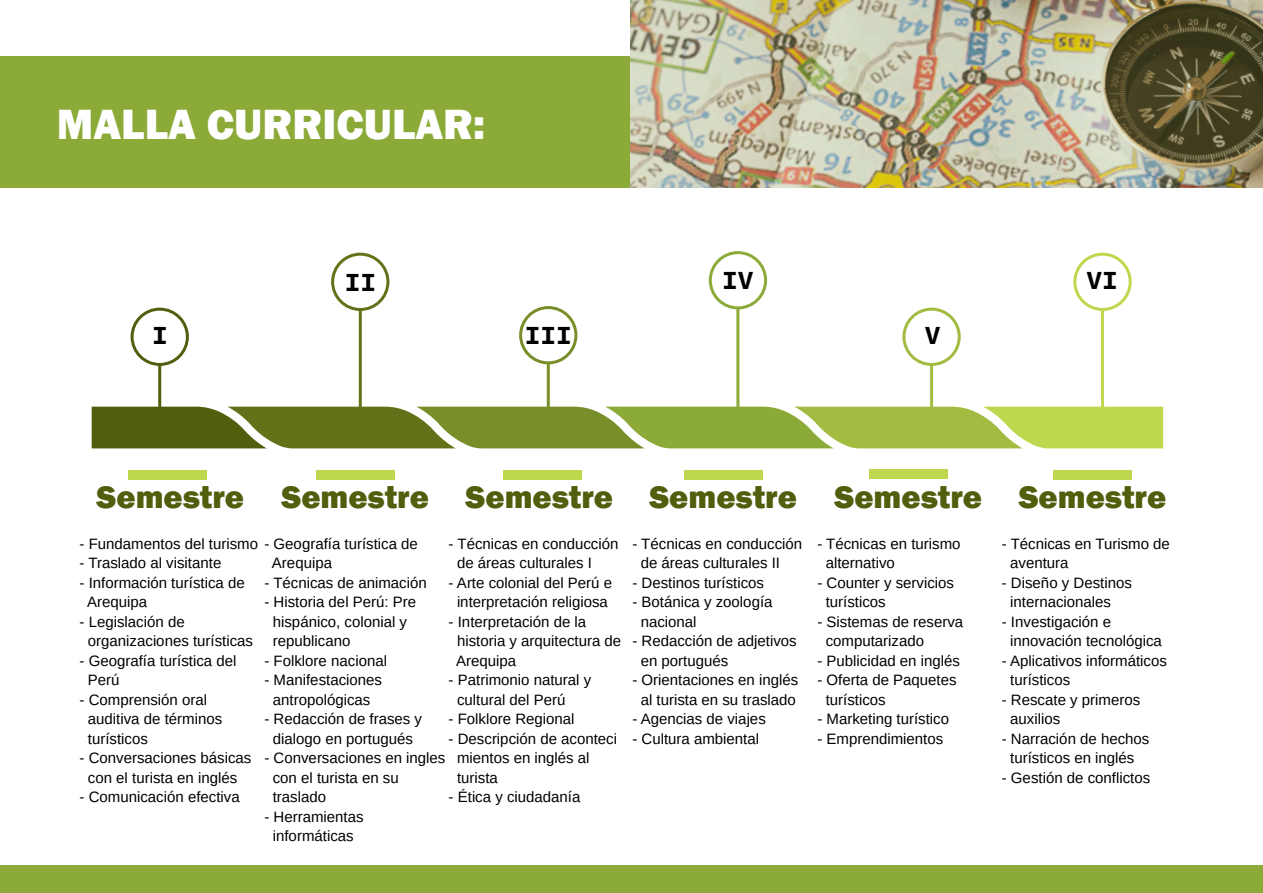
<style>
.page{position:relative;width:1263px;height:893px;background:#fff}
.page>*{position:absolute;margin:0;border:0;box-sizing:border-box;transform-origin:0 0}
.t1{font:800 43.5px "Franklin Gothic";color:#fff}
.t2{font:800 32.7px "Franklin Gothic";color:#525e0d}
.t3{font:26.25px "Source Code Variable";color:#000}
.t4{font:15px/19.5px "Arimo";color:#000}
</style>
<div class="page">
<div style="left:0;top:865px;width:626px;height:28px;background:#8baa37"></div>
<div style="left:626px;top:865px;width:637px;height:28px;background:#8baa37"></div>
<div style="left:0;top:57px;width:631px;height:131px;background:#8baa37"></div>
<svg style="left:92px;top:407px;width:1071px;height:41px;background:#8ba13c"></svg>
<hr style="left:158px;top:364px;width:3px;height:73px;background:#525e0d">
<div style="left:131px;top:308px;width:58px;height:58px;border:3px solid #525e0d;border-radius:50%"></div>
<hr style="left:359px;top:309px;width:3px;height:122px;background:#617219">
<div style="left:331px;top:253px;width:58px;height:58px;border:3px solid #617219;border-radius:50%"></div>
<hr style="left:547px;top:362px;width:3px;height:73px;background:#788e28">
<div style="left:519px;top:306px;width:58px;height:58px;border:3px solid #788e28;border-radius:50%"></div>
<hr style="left:736px;top:308px;width:3px;height:119px;background:#8baa37">
<div style="left:709px;top:251px;width:58px;height:58px;border:3px solid #8baa37;border-radius:50%"></div>
<hr style="left:930px;top:364px;width:3px;height:69px;background:#a1bc40">
<div style="left:902px;top:308px;width:59px;height:58px;border:3px solid #a1bc40;border-radius:50%"></div>
<hr style="left:1101px;top:309px;width:3px;height:119px;background:#bed84e">
<div style="left:1073px;top:253px;width:59px;height:58px;border:3px solid #bed84e;border-radius:50%"></div>
<div style="left:128px;top:471px;width:78px;height:9px;background:#bed84e"></div>
<div style="left:316px;top:471px;width:78px;height:9px;background:#bed84e"></div>
<div style="left:503px;top:471px;width:79px;height:9px;background:#bed84e"></div>
<div style="left:869px;top:470px;width:79px;height:9px;background:#bed84e"></div>
<div style="left:1053px;top:471px;width:79px;height:9px;background:#bed84e"></div>
<div style="left:684px;top:471px;width:78px;height:9px;background:#bed84e"></div>
<img style="left:631px;top:0;width:632px;height:188px">
<h1 class="t1" style="left:57px;top:96px;width:430px">MALLA CURRICULAR:</h1>
<h3 class="t3" style="left:152px;top:317px;width:17px">I</h3>
<h3 class="t3" style="left:345px;top:263px;width:33px">II</h3>
<h3 class="t3" style="left:525px;top:317px;width:49px">III</h3>
<h3 class="t3" style="left:722px;top:262px;width:33px">IV</h3>
<h3 class="t3" style="left:925px;top:317px;width:17px">V</h3>
<h3 class="t3" style="left:1086px;top:262px;width:33px">VI</h3>
<h2 class="t2" style="left:97px;top:476px;width:149px">Semestre</h2>
<h2 class="t2" style="left:281px;top:476px;width:886px">Semestre Semestre Semestre Semestre Semestre</h2>
<p class="t4" style="left:80px;top:534px;width:340px">- Fundamentos del turismo - Geografía turística de</p>
<p class="t4" style="left:80px;top:553px;width:143px">- Traslado al visitante</p>
<p class="t4" style="left:87px;top:573px;width:159px;text-indent:-8px">- Información turística de<br>Arequipa</p>
<p class="t4" style="left:88px;top:612px;width:167px;text-indent:-8px">- Legislación de organizaciones turísticas</p>
<p class="t4" style="left:88px;top:651px;width:150px;text-indent:-8px">- Geografía turística del<br>Perú</p>
<p class="t4" style="left:88px;top:690px;width:136px;text-indent:-8px">- Comprensión oral auditiva de términos turísticos</p>
<p class="t4" style="left:80px;top:748px;width:173px;text-align:center">- Conversaciones básicas con el turista en inglés</p>
<p class="t4" style="left:80px;top:787px;width:162px">- Comunicación efectiva</p>
<p class="t4" style="left:457px;top:534px;width:163px;text-indent:-8px">- Técnicas en conducción de áreas culturales I</p>
<p class="t4" style="left:449px;top:573px;width:165px;text-align:center">- Arte colonial del Perú e interpretación religiosa</p>
<p class="t4" style="left:456px;top:612px;width:167px;text-indent:-8px">- Interpretación de la historia y arquitectura de<br>Arequipa</p>
<p class="t4" style="left:457px;top:670px;width:136px;text-indent:-8px">- Patrimonio natural y cultural del Perú</p>
<p class="t4" style="left:449px;top:709px;width:127px">- Folklore Regional</p>
<p class="t4" style="left:457px;top:729px;width:162px;text-indent:-8px">- Descripción de aconteci mientos en inglés al turista</p>
<p class="t4" style="left:449px;top:787px;width:133px">- Ética y ciudadanía</p>
<p class="t4" style="left:272px;top:553px;width:62px">Arequipa</p>
<p class="t4" style="left:264px;top:573px;width:164px">- Técnicas de animación</p>
<p class="t4" style="left:273px;top:592px;width:145px;text-indent:-8px">- Historia del Perú: Pre hispánico, colonial y republicano</p>
<p class="t4" style="left:264px;top:651px;width:124px">- Folklore nacional</p>
<p class="t4" style="left:264px;top:670px;width:119px;text-align:center">- Manifestaciones antropológicas</p>
<p class="t4" style="left:264px;top:709px;width:159px;text-align:center">- Redacción de frases y dialogo en portugués</p>
<p class="t4" style="left:273px;top:748px;width:174px;text-indent:-8px">- Conversaciones en ingles con el turista en su traslado</p>
<p class="t4" style="left:264px;top:807px;width:101px;text-align:center">- Herramientas informáticas</p>
<p class="t4" style="left:641px;top:534px;width:163px;text-indent:-8px">- Técnicas en conducción de áreas culturales II</p>
<p class="t4" style="left:632px;top:573px;width:133px">- Destinos turísticos</p>
<p class="t4" style="left:641px;top:592px;width:133px;text-indent:-8px">- Botánica y zoología nacional</p>
<p class="t4" style="left:641px;top:631px;width:157px;text-indent:-8px">- Redacción de adjetivos en portugués</p>
<p class="t4" style="left:632px;top:670px;width:167px;text-align:center">- Orientaciones en inglés al turista en su traslado</p>
<p class="t4" style="left:632px;top:709px;width:135px">- Agencias de viajes</p>
<p class="t4" style="left:632px;top:729px;width:128px">- Cultura ambiental</p>
<p class="t4" style="left:826px;top:534px;width:136px;text-indent:-8px">- Técnicas en turismo alternativo</p>
<p class="t4" style="left:826px;top:573px;width:130px;text-indent:-8px">- Counter y servicios turísticos</p>
<p class="t4" style="left:826px;top:612px;width:139px;text-indent:-8px">- Sistemas de reserva computarizado</p>
<p class="t4" style="left:817px;top:651px;width:144px">- Publicidad en inglés</p>
<p class="t4" style="left:826px;top:670px;width:132px;text-indent:-8px">- Oferta de Paquetes turísticos</p>
<p class="t4" style="left:817px;top:709px;width:133px">- Marketing turístico</p>
<p class="t4" style="left:817px;top:729px;width:127px">- Emprendimientos</p>
<p class="t4" style="left:1010px;top:534px;width:161px;text-indent:-8px">- Técnicas en Turismo de aventura</p>
<p class="t4" style="left:1010px;top:573px;width:123px;text-indent:-8px">- Diseño y Destinos internacionales</p>
<p class="t4" style="left:1010px;top:612px;width:153px;text-indent:-8px">- Investigación e innovación tecnológica</p>
<p class="t4" style="left:1010px;top:651px;width:158px;text-indent:-8px">- Aplicativos informáticos turísticos</p>
<p class="t4" style="left:1010px;top:690px;width:132px;text-indent:-8px">- Rescate y primeros auxilios</p>
<p class="t4" style="left:1002px;top:729px;width:149px;text-align:center">- Narración de hechos turísticos en inglés</p>
<p class="t4" style="left:1002px;top:768px;width:150px">- Gestión de conflictos</p>
</div>
